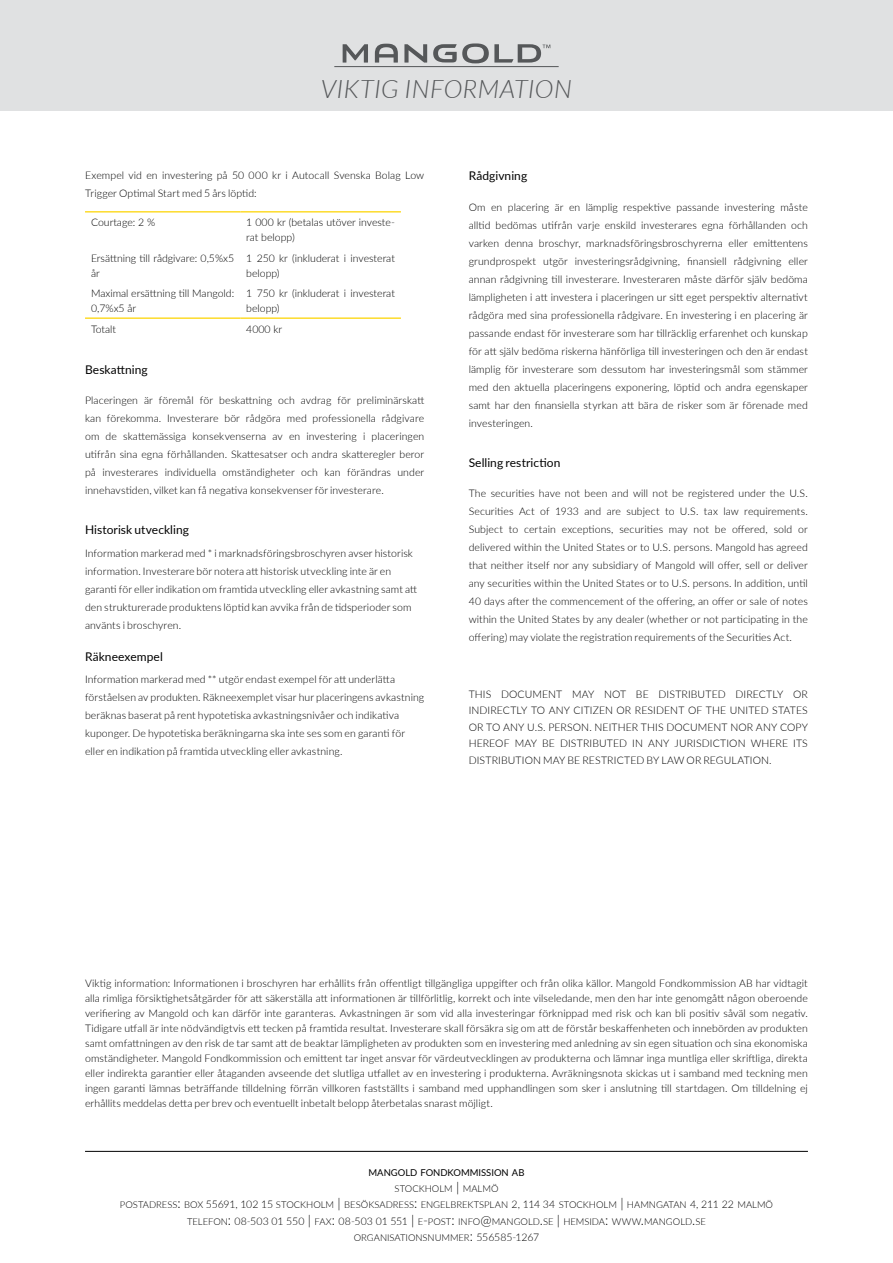
<style>
.page{position:relative;width:893px;height:1263px;background:#fff}
.page>*{position:absolute;margin:0;border:0;box-sizing:border-box;transform-origin:0 0}
.t1{font:italic 300 25.5px "Lato";letter-spacing:.02em;color:#555759}
.t2{font:12px "Lato";letter-spacing:.005em;color:#000}
.t3{font:300 10.5px/18px "Lato";letter-spacing:.005em;color:#000}
.t4{font:300 9.45px/16.2px "Lato";color:#000;text-align:center}
.s1{font-weight:400}
.s2{font-size:13.5px}
.s3{font-size:10.5px}
</style>
<div class="page">
<hr style="left:85px;top:1151px;width:723px;height:1px;background:#000">
<div style="left:0;top:0;width:893px;height:111px;background:#e0e1e2"></div>
<hr style="left:85px;top:211px;width:155px;height:2px;background:#fddb2b">
<hr style="left:240px;top:211px;width:161px;height:2px;background:#fddb2b">
<hr style="left:85px;top:317px;width:155px;height:2px;background:#fddb2b">
<hr style="left:240px;top:317px;width:161px;height:2px;background:#fddb2b">
<svg style="left:343px;top:44px;width:25px;height:19px"></svg>
<svg style="left:404px;top:44px;width:23px;height:19px"></svg>
<svg style="left:375px;top:44px;width:23px;height:19px"></svg>
<svg style="left:433px;top:43px;width:117px;height:20px"></svg>
<hr style="left:334px;top:66px;width:225px;height:1px;background:#555759">
<h1 class="t1" style="left:321px;top:71px;width:253px">VIKTIG INFORMATION</h1>
<p class="t3" style="left:85px;top:165px;width:341px">Exempel vid en investering på 50 000 kr i Autocall Svenska Bolag Low<br>Trigger Optimal Start med 5 års löptid:</p>
<p class="t3" style="left:91px;top:213px;width:66px">Courtage: 2 %</p>
<p class="t3" style="left:246px;top:215px;width:150px;line-height:15px">1 000 kr (betalas utöver investe&shy;rat belopp)</p>
<p class="t3" style="left:91px;top:250px;width:145px;line-height:15px">Ersättning till rådgivare: 0,5%x5 år</p>
<p class="t3" style="left:246px;top:250px;width:150px;line-height:15px">1 250 kr (inkluderat i investerat belopp)</p>
<p class="t3" style="left:91px;top:286px;width:145px;line-height:15px">Maximal ersättning till Mangold:<br>0,7%x5 år</p>
<p class="t3" style="left:246px;top:286px;width:150px;line-height:15px">1 750 kr (inkluderat i investerat belopp)</p>
<p class="t3" style="left:91px;top:319px;width:27px">Totalt</p>
<p class="t3" style="left:246px;top:319px;width:37px">4000 kr</p>
<p class="t2" style="left:85px;top:361px;width:64px">Beskattning</p>
<p class="t3" style="left:85px;top:391px;width:341px;text-align:justify">Placeringen är föremål för beskattning och avdrag för preliminärskatt kan förekomma. Investerare bör rådgöra med professionella rådgivare om de skattemässiga konsekvenserna av en investering i placeringen utifrån sina egna förhållanden. Skattesatser och andra skatteregler beror på investerares individuella omständigheter och kan förändras under innehavstiden, vilket kan få negativa konsekvenser för investerare.</p>
<p class="t2" style="left:85px;top:521px;width:105px">Historisk utveckling</p>
<p class="t3" style="left:85px;top:543px;width:334px">Information markerad med * i marknadsföringsbroschyren avser historisk information. Investerare bör notera att historisk utveckling inte är en garanti för eller indikation om framtida utveckling eller avkastning samt att den strukturerade produktens löptid kan avvika från de tidsperioder som använts i broschyren.</p>
<p class="t2" style="left:85px;top:648px;width:79px">Räkneexempel</p>
<p class="t3" style="left:85px;top:670px;width:341px">Information markerad med ** utgör endast exempel för att underlätta förståelsen av produkten. Räkneexemplet visar hur placeringens avkastning beräknas baserat på rent hypotetiska avkastningsnivåer och indikativa kuponger. De hypotetiska beräkningarna ska inte ses som en garanti för eller en indikation på framtida utveckling eller avkastning.</p>
<p class="t2" style="left:469px;top:167px;width:60px">Rådgivning</p>
<p class="t3" style="left:469px;top:197px;width:341px;text-align:justify">Om en placering är en lämplig respektive passande investering måste alltid bedömas utifrån varje enskild investerares egna förhållanden och varken denna broschyr, marknadsföringsbroschyrerna eller emittentens grundprospekt utgör investeringsrådgivning, finansiell rådgivning eller annan rådgivning till investerare. Investeraren måste därför själv bedöma lämpligheten i att investera i placeringen ur sitt eget perspektiv alternativt rådgöra med sina professionella rådgivare. En investering i en placering är passande endast för investerare som har tillräcklig erfarenhet och kunskap för att själv bedöma riskerna hänförliga till investeringen och den är endast lämplig för investerare som dessutom har investeringsmål som stämmer med den aktuella placeringens exponering, löptid och andra egenskaper samt har den finansiella styrkan att bära de risker som är förenade med investeringen.</p>
<p class="t2" style="left:469px;top:454px;width:93px">Selling restriction</p>
<p class="t3" style="left:469px;top:484px;width:341px;text-align:justify">The securities have not been and will not be registered under the U.S.<br>Securities Act of 1933 and are subject to U.S. tax law requirements.<br>Subject to certain exceptions, securities may not be offered, sold or delivered within the United States or to U.S. persons. Mangold has agreed that neither itself nor any subsidiary of Mangold will offer, sell or deliver any securities within the United States or to U.S. persons. In addition, until 40 days after the commencement of the offering, an offer or sale of notes within the United States by any dealer (whether or not participating in the offering) may violate the registration requirements of the Securities Act.</p>
<p class="t3" style="left:469px;top:685px;width:341px;line-height:16.5px;text-align:justify">THIS DOCUMENT MAY NOT BE DISTRIBUTED DIRECTLY OR INDIRECTLY TO ANY CITIZEN OR RESIDENT OF THE UNITED STATES OR TO ANY U.S. PERSON. NEITHER THIS DOCUMENT NOR ANY COPY HEREOF MAY BE DISTRIBUTED IN ANY JURISDICTION WHERE ITS DISTRIBUTION MAY BE RESTRICTED BY LAW OR REGULATION.</p>
<p class="t3" style="left:85px;top:976px;width:724px;line-height:15px;text-align:justify">Viktig information: Informationen i broschyren har erhållits från offentligt tillgängliga uppgifter och från olika källor. Mangold Fondkommission AB har vidtagit alla rimliga försiktighetsåtgärder för att säkerställa att informationen är tillförlitlig, korrekt och inte vilseledande, men den har inte genomgått någon oberoende verifiering av Mangold och kan därför inte garanteras. Avkastningen är som vid alla investeringar förknippad med risk och kan bli positiv såväl som negativ.<br>Tidigare utfall är inte nödvändigtvis ett tecken på framtida resultat. Investerare skall försäkra sig om att de förstår beskaffenheten och innebörden av produkten samt omfattningen av den risk de tar samt att de beaktar lämpligheten av produkten som en investering med anledning av sin egen situation och sina ekonomiska omständigheter. Mangold Fondkommission och emittent tar inget ansvar för värdeutvecklingen av produkterna och lämnar inga muntliga eller skriftliga, direkta eller indirekta garantier eller åtaganden avseende det slutliga utfallet av en investering i produkterna. Avräkningsnota skickas ut i samband med teckning men ingen garanti lämnas beträffande tilldelning förrän villkoren fastställts i samband med upphandlingen som sker i anslutning till startdagen. Om tilldelning ej erhållits meddelas detta per brev och eventuellt inbetalt belopp återbetalas snarast möjligt.</p>
<p class="t4" style="left:120px;top:1164px;width:655px"><span class="s1">MANGOLD FONDKOMMISSION AB<br></span>STOCKHOLM <span class="s2">|</span> MALMÖ<br>POSTADRESS<span class="s2">:</span> BOX <span class="s3">55691, 102 15</span> STOCKHOLM <span class="s2">|</span> BESÖKSADRESS<span class="s2">:</span> ENGELBREKTSPLAN <span class="s3">2, 114 34</span> STOCKHOLM <span class="s2">|</span> HAMNGATAN <span class="s3">4, 211 22</span> MALMÖ TELEFON<span class="s2">:</span> <span class="s3">08-503 01 550</span> <span class="s2">|</span> FAX<span class="s2">:</span> <span class="s3">08-503 01 551</span> <span class="s2">|</span> E<span class="s2">-</span>POST<span class="s2">:</span> INFO<span class="s2">@</span>MANGOLD<span class="s2">.</span>SE <span class="s2">|</span> HEMSIDA<span class="s2">:</span> WWW<span class="s2">.</span>MANGOLD<span class="s2">.</span>SE<br>ORGANISATIONSNUMMER<span class="s2">:</span> <span class="s3">556585-1267</span></p>
</div>
